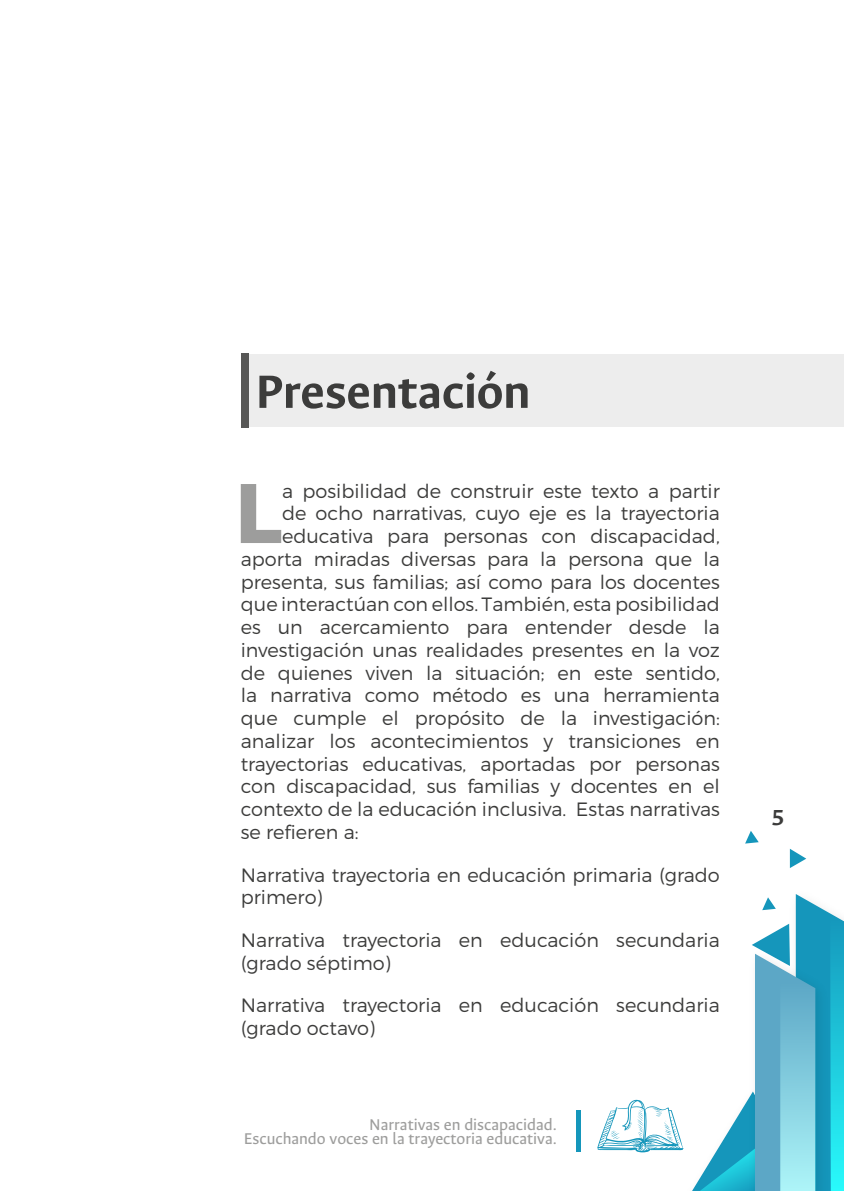
<style>
.page{position:relative;width:844px;height:1191px;background:#fff}
.page>*{position:absolute;margin:0;border:0;box-sizing:border-box;transform-origin:0 0}
.t1{font:700 84.17px "Montserrat";color:#9d9d9c}
.t2{font:700 52.5px "Ancizar Sans";color:#3c3c3b}
.t3{font:700 24.5px "Ancizar Sans";color:#3c3c3b}
.t4{font:300 19.25px/22.8px "Montserrat";color:#3c3c3b}
.t5{font:17.5px/14px "Ancizar Sans";color:#9d9d9c;text-align:right}
</style>
<div class="page">
<hr style="left:576px;top:1110px;width:4px;height:41px;background:#1596bb">
<svg style="left:745px;top:831px;width:13px;height:12px"></svg>
<svg style="left:789px;top:849px;width:17px;height:19px"></svg>
<svg style="left:597px;top:894px;width:246px;height:297px"></svg>
<div style="left:241px;top:354px;width:602px;height:73px;background:#ededed"></div>
<div style="left:241px;top:353px;width:8px;height:75px;background:#575756"></div>
<h2 class="t2" style="left:255px;top:358px;width:276px">Presentación</h2>
<h1 class="t1" style="left:235px;top:445px;width:49px">L</h1>
<p class="t4" style="left:282px;top:479px;width:439px">a posibilidad de construir este texto a partir</p>
<p class="t4" style="left:282px;top:502px;width:439px">de ocho narrativas, cuyo eje es la trayectoria</p>
<p class="t4" style="left:282px;top:524px;width:439px">educativa para personas con discapacidad,</p>
<p class="t4" style="left:241px;top:547px;width:480px">aporta miradas diversas para la persona que la</p>
<p class="t4" style="left:241px;top:570px;width:480px">presenta, sus familias; así como para los docentes</p>
<p class="t4" style="left:241px;top:593px;width:480px">que interactúan con ellos. También, esta posibilidad</p>
<p class="t4" style="left:241px;top:615px;width:480px">es un acercamiento para entender desde la</p>
<p class="t4" style="left:241px;top:638px;width:480px">investigación unas realidades presentes en la voz</p>
<p class="t4" style="left:241px;top:661px;width:480px">de quienes viven la situación; en este sentido,</p>
<p class="t4" style="left:241px;top:684px;width:480px">la narrativa como método es una herramienta</p>
<p class="t4" style="left:241px;top:706px;width:480px">que cumple el propósito de la investigación:</p>
<p class="t4" style="left:241px;top:729px;width:480px">analizar los acontecimientos y transiciones en</p>
<p class="t4" style="left:241px;top:752px;width:480px">trayectorias educativas, aportadas por personas</p>
<p class="t4" style="left:241px;top:775px;width:480px">con discapacidad, sus familias y docentes en el</p>
<p class="t4" style="left:241px;top:797px;width:480px">contexto de la educación inclusiva. Estas narrativas</p>
<p class="t4" style="left:241px;top:820px;width:119px">se refieren a:</p>
<p class="t4" style="left:241px;top:863px;width:480px">Narrativa trayectoria en educación primaria (grado primero)</p>
<p class="t4" style="left:241px;top:928px;width:480px">Narrativa trayectoria en educación secundaria (grado séptimo)</p>
<p class="t4" style="left:241px;top:993px;width:480px">Narrativa trayectoria en educación secundaria (grado octavo)</p>
<p class="t5" style="left:244px;top:1117px;width:314px">Narrativas en discapacidad.<br>Escuchando voces en la trayectoria educativa.</p>
<p class="t3" style="left:771px;top:802px;width:15px">5</p>
</div>
